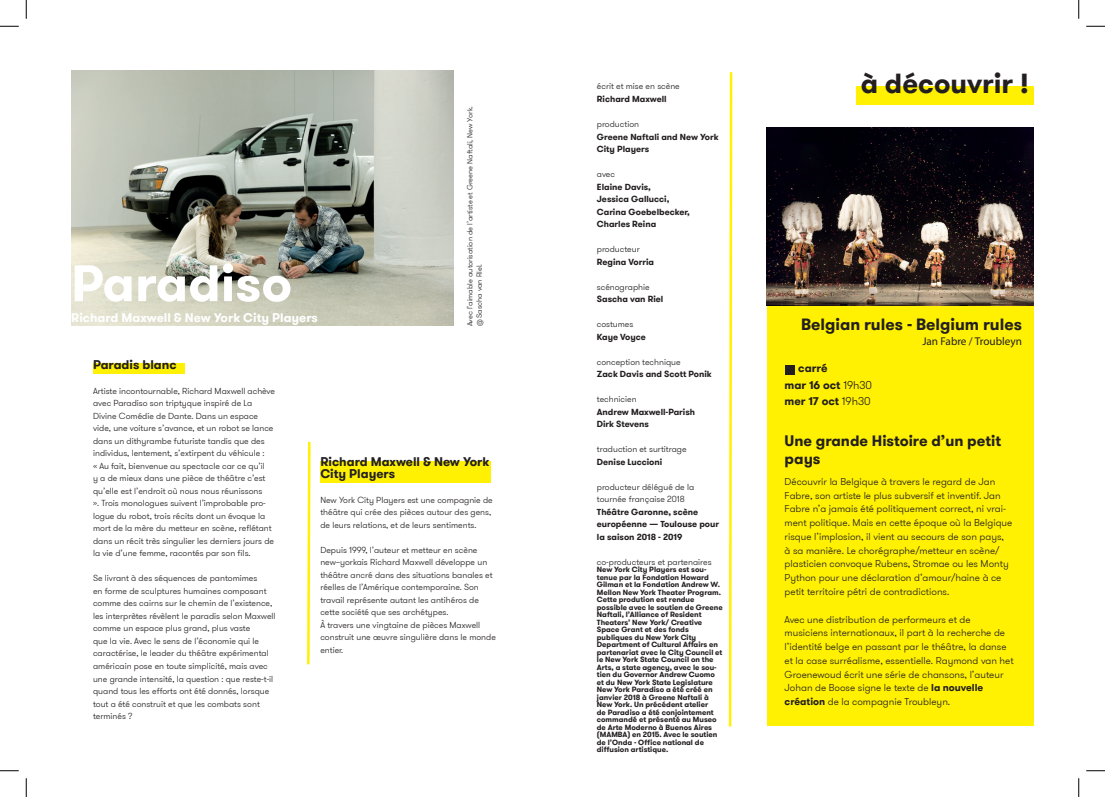
<style>
.page{position:relative;width:1105px;height:797px;background:#fff}
.page>*{position:absolute;margin:0;border:0;box-sizing:border-box;transform-origin:0 0}
.t1{font:700 51.25px "GT Walsheim";color:#fff}
.t2{font:700 27.5px "GT Walsheim";color:#231f20}
.t3{font:700 16.25px "GT Walsheim";color:#231f20}
.t4{font:700 15px/17.5px "GT Walsheim";color:#231f20}
.t5{font:700 12.5px/11.2px "GT Walsheim";color:#231f20}
.t6{font:700 12.5px "GT Walsheim";color:#fff}
.t7{font:700 11.25px/16.2px "GT Walsheim";color:#231f20}
.t8{font:11.25px "Myriad Pro";color:#231f20}
.t9{font:300 10px/13.8px "GT Walsheim";color:#231f20}
.t10{font:300 8.75px/12.5px "GT Walsheim";color:#231f20}
.t11{font:700 8.75px/12.5px "GT Walsheim";color:#231f20}
.t12{font:700 7.5px/7.5px "GT Walsheim";color:#231f20}
.t13{font:300 7.5px/9.4px "GT Walsheim";color:#231f20}
.s1{font-weight:300}
.s2{font-weight:700}
</style>
<div class="page">
<img style="left:71px;top:71px;width:383px;height:255px">
<div style="left:856px;top:86px;width:178px;height:18px;background:#fff101"></div>
<div style="left:320px;top:461px;width:170px;height:22px;background:#fff101"></div>
<div style="left:93px;top:363px;width:92px;height:11px;background:#fff101"></div>
<svg style="left:307px;top:441px;width:4px;height:224px"></svg>
<svg style="left:728px;top:72px;width:5px;height:655px"></svg>
<div style="left:767px;top:293px;width:267px;height:432px;background:#fff101"></div>
<div style="left:785px;top:365px;width:9px;height:9px;background:#231f20"></div>
<img style="left:767px;top:127px;width:267px;height:178px">
<svg style="left:0;top:25px;width:19px;height:2px"></svg>
<svg style="left:1086px;top:25px;width:19px;height:2px"></svg>
<svg style="left:0;top:770px;width:19px;height:1px"></svg>
<svg style="left:1086px;top:770px;width:19px;height:1px"></svg>
<svg style="left:25px;top:0;width:2px;height:19px"></svg>
<svg style="left:25px;top:778px;width:2px;height:19px"></svg>
<svg style="left:1078px;top:0;width:1px;height:19px"></svg>
<svg style="left:1078px;top:778px;width:1px;height:19px"></svg>
<h1 class="t1" style="left:71px;top:250px;width:222px">Paradiso</h1>
<h3 class="t6" style="left:71px;top:309px;width:248px">Richard Maxwell &amp; New York City Players</h3>
<p class="t13" style="left:465px;top:326px;width:222px;rotate:-90deg">Avec l’aimable autorisation de l’artiste et Greene Naftali, New York. @ Sascha van Riel.</p>
<h3 class="t5" style="left:93px;top:359px;width:85px">Paradis blanc</h3>
<p class="t10" style="left:93px;top:384px;width:183px">Artiste incontournable, Richard Maxwell achève avec Paradiso son triptyque inspiré de La Divine Comédie de Dante. Dans un espace vide, une voiture s’avance, et un robot se lance dans un dithyrambe futuriste tandis que des individus, lentement, s’extirpent du véhicule :<br>« Au fait, bienvenue au spectacle car ce qu’il<br>y a de mieux dans une pièce de théâtre c’est qu’elle est l’endroit où nous nous réunissons<br>». Trois monologues suivent l’improbable pro&shy;logue du robot, trois récits dont un évoque la mort de la mère du metteur en scène, reflétant dans un récit très singulier les derniers jours de la vie d’une femme, racontés par son fils.</p>
<p class="t10" style="left:93px;top:572px;width:184px">Se livrant à des séquences de pantomimes<br>en forme de sculptures humaines composant comme des cairns sur le chemin de l’existence, les interprètes révèlent le paradis selon Maxwell comme un espace plus grand, plus vaste<br>que la vie. Avec le sens de l’économie qui le caractérise, le leader du théâtre expérimental américain pose en toute simplicité, mais avec une grande intensité, la question : que reste-t-il quand tous les efforts ont été donnés, lorsque tout a été construit et que les combats sont terminés ?</p>
<h3 class="t5" style="left:320px;top:456px;width:170px">Richard Maxwell &amp; New York<br>City Players</h3>
<p class="t10" style="left:320px;top:493px;width:174px">New York City Players est une compagnie de théâtre qui crée des pièces autour des gens, de leurs relations, et de leurs sentiments.</p>
<p class="t10" style="left:320px;top:543px;width:177px">Depuis 1999, l’auteur et metteur en scène new–yorkais Richard Maxwell développe un théâtre ancré dans des situations banales et réelles de l’Amérique contemporaine. Son travail représente autant les antihéros de cette société que ses archétypes.<br>À travers une vingtaine de pièces Maxwell construit une œuvre singulière dans le monde entier.</p>
<p class="t10" style="left:597px;top:80px;width:84px">écrit et mise en scène</p>
<p class="t11" style="left:597px;top:93px;width:71px">Richard Maxwell</p>
<p class="t10" style="left:597px;top:118px;width:44px">production</p>
<p class="t11" style="left:597px;top:130px;width:123px">Greene Naftali and New York<br>City Players</p>
<p class="t10" style="left:597px;top:168px;width:20px">avec</p>
<p class="t11" style="left:597px;top:180px;width:94px">Elaine Davis,<br>Jessica Gallucci,<br>Carina Goebelbecker,<br>Charles Reina</p>
<p class="t10" style="left:597px;top:243px;width:44px">producteur</p>
<p class="t11" style="left:597px;top:255px;width:59px">Regina Vorria</p>
<p class="t10" style="left:597px;top:280px;width:54px">scénographie</p>
<p class="t11" style="left:597px;top:293px;width:68px">Sascha van Riel</p>
<p class="t10" style="left:597px;top:318px;width:38px">costumes</p>
<p class="t11" style="left:597px;top:330px;width:51px">Kaye Voyce</p>
<p class="t10" style="left:597px;top:355px;width:85px">conception technique</p>
<p class="t11" style="left:597px;top:368px;width:116px">Zack Davis and Scott Ponik</p>
<p class="t10" style="left:597px;top:393px;width:41px">technicien</p>
<p class="t11" style="left:597px;top:405px;width:100px">Andrew Maxwell-Parish<br>Dirk Stevens</p>
<p class="t10" style="left:597px;top:443px;width:91px">traduction et surtitrage</p>
<p class="t11" style="left:597px;top:455px;width:67px">Denise Luccioni</p>
<p class="t10" style="left:597px;top:480px;width:99px">producteur délégué de la tournée française 2018</p>
<p class="t11" style="left:597px;top:505px;width:124px">Théâtre Garonne, scène européenne — Toulouse pour la saison 2018 - 2019</p>
<p class="t10" style="left:597px;top:555px;width:116px">co-producteurs et partenaires</p>
<p class="t12" style="left:597px;top:566px;width:127px">New York City Players est sou&shy;tenue par la Fondation Howard<br>Gilman et la Fondation Andrew W.<br>Mellon New York Theater Program.<br>Cette prodution est rendue possible avec le soutien de Greene<br>Naftali, l’Alliance of Resident<br>Theaters’ New York/ Creative<br>Space Grant et des fonds publiques du New York City<br>Department of Cultural Affairs en partenariat avec le City Council et le New York State Council on the<br>Arts, a state agency, avec le sou&shy;tien du Governor Andrew Cuomo et du New York State Legislature<br>New York Paradiso a été créé en janvier 2018 à Greene Naftali à<br>New York. Un précédent atelier<br>de Paradiso a été conjointement commandé et présenté au Museo de Arte Moderno à Buenos Aires (MAMBA) en 2015. Avec le soutien de l’Onda - Office national de diffusion artistique.</p>
<h2 class="t2" style="left:861px;top:65px;width:170px">à découvrir !</h2>
<h3 class="t3" style="left:801px;top:313px;width:222px">Belgian rules - Belgium rules</h3>
<p class="t8" style="left:922px;top:334px;width:101px">Jan Fabre / Troubleyn</p>
<p class="t7" style="left:785px;top:360px;width:89px;text-indent:14px">carré<br>mar 16 oct <span class="s1">19h30 </span>mer 17 oct <span class="s1">19h30</span></p>
<h3 class="t4" style="left:785px;top:432px;width:218px">Une grande Histoire d’un petit pays</h3>
<p class="t9" style="left:785px;top:475px;width:229px">Découvrir la Belgique à travers le regard de Jan Fabre, son artiste le plus subversif et inventif. Jan Fabre n’a jamais été politiquement correct, ni vrai&shy;ment politique. Mais en cette époque où la Belgique risque l’implosion, il vient au secours de son pays,<br>à sa manière. Le chorégraphe/metteur en scène/ plasticien convoque Rubens, Stromae ou les Monty Python pour une déclaration d’amour/haine à ce petit territoire pétri de contradictions.</p>
<p class="t9" style="left:785px;top:612px;width:231px">Avec une distribution de performeurs et de musiciens internationaux, il part à la recherche de l’identité belge en passant par le théâtre, la danse et la case surréalisme, essentielle. Raymond van het Groenewoud écrit une série de chansons, l’auteur Johan de Boose signe le texte de <span class="s2">la nouvelle création</span> de la compagnie Troubleyn.</p>
</div>
